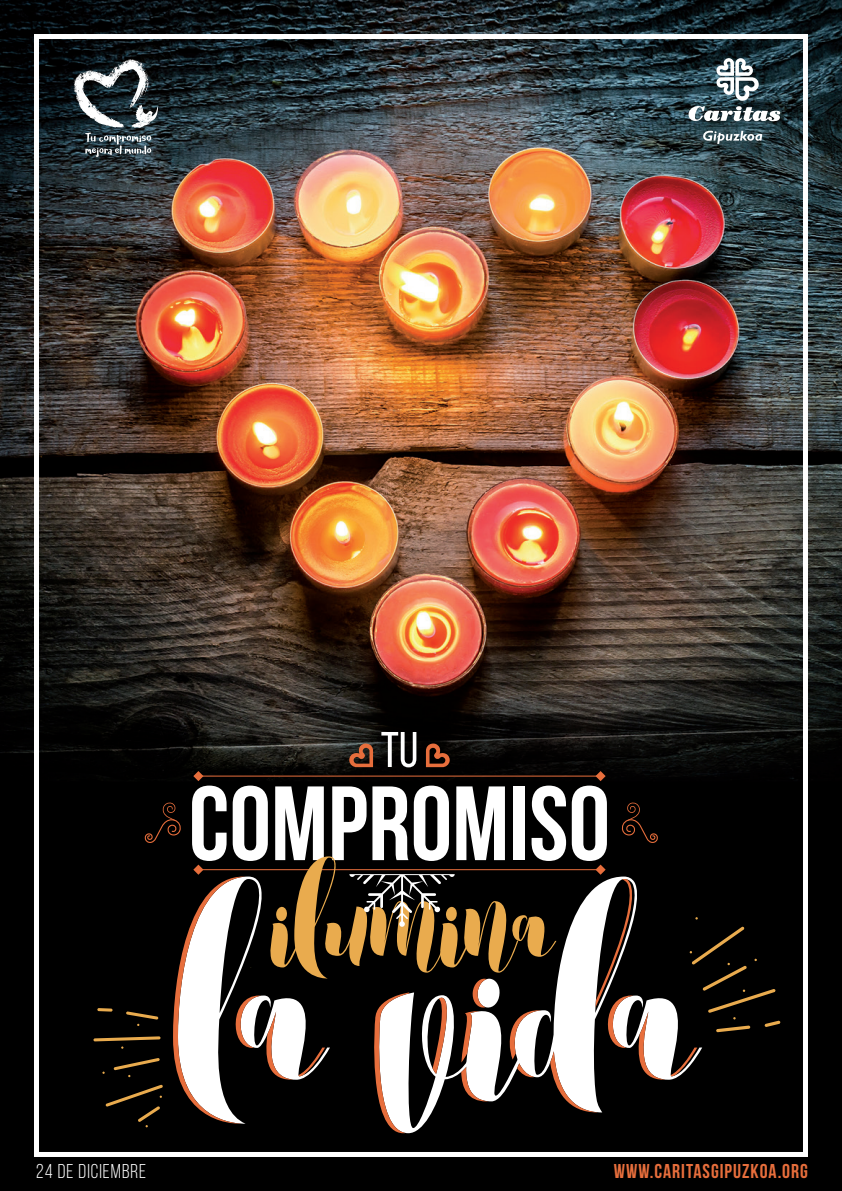
<style>
.page{position:relative;width:842px;height:1191px;background:#fff}
.page>*{position:absolute;margin:0;border:0;box-sizing:border-box;transform-origin:0 0}
.t1{font:305.8px "Willona";color:#fff}
.t2{font:151.1px "Willona";color:#e9ab4e}
.t3{font:700 105.2px "Bebas Neue";color:#fff}
.t4{font:50px "Bebas Neue";color:#fff}
.t5{font:700 20px "Bebas Neue";letter-spacing:.05em;color:#e76e3c}
.t6{font:20px "Bebas Neue";letter-spacing:.05em;color:#fff}
</style>
<div class="page">
<img style="left:0;top:0;width:842px;height:1191px">
<svg style="left:671px;top:1047px;width:26px;height:29px"></svg>
<svg style="left:505px;top:1010px;width:36px;height:67px"></svg>
<svg style="left:367px;top:992px;width:42px;height:141px"></svg>
<svg style="left:433px;top:997px;width:16px;height:76px"></svg>
<div style="left:34px;top:34px;width:774px;height:1123px;border:5px solid #fff"></div>
<hr style="left:200px;top:869px;width:401px;height:1px;background:#e76e3c">
<div style="left:550px;top:864px;width:115px;height:248px;background:#000"></div>
<svg style="left:426px;top:743px;width:24px;height:24px"></svg>
<svg style="left:349px;top:743px;width:24px;height:24px"></svg>
<svg style="left:621px;top:801px;width:37px;height:42px"></svg>
<svg style="left:145px;top:801px;width:37px;height:42px"></svg>
<hr style="left:200px;top:775px;width:401px;height:1px;background:#e76e3c">
<svg style="left:595px;top:771px;width:11px;height:10px"></svg>
<svg style="left:193px;top:771px;width:10px;height:10px"></svg>
<svg style="left:349px;top:874px;width:106px;height:52px"></svg>
<div style="left:173px;top:864px;width:152px;height:259px;background:#000"></div>
<svg style="left:461px;top:978px;width:27px;height:123px"></svg>
<svg style="left:688px;top:58px;width:93px;height:64px"></svg>
<svg style="left:703px;top:131px;width:59px;height:13px"></svg>
<svg style="left:689px;top:926px;width:91px;height:106px"></svg>
<svg style="left:97px;top:1008px;width:16px;height:3px"></svg>
<svg style="left:126px;top:1011px;width:32px;height:15px"></svg>
<svg style="left:93px;top:1036px;width:68px;height:12px"></svg>
<svg style="left:114px;top:1058px;width:46px;height:19px"></svg>
<svg style="left:105px;top:1084px;width:58px;height:43px"></svg>
<svg style="left:74px;top:59px;width:76px;height:54px"></svg>
<svg style="left:85px;top:133px;width:67px;height:24px"></svg>
<p class="t4" style="left:381px;top:722px;width:39px">TU</p>
<p class="t3" style="left:189px;top:766px;width:423px">COMPROMISO</p>
<p class="t2" style="left:270px;top:811px;width:281px">ilumina</p>
<p class="t1" style="left:178px;top:785px;width:513px">la vida</p>
<p class="t6" style="left:36px;top:1160px;width:112px">24 DE DICIEMBRE</p>
<p class="t5" style="left:614px;top:1160px;width:196px">WWW.CARITASGIPUZKOA.ORG</p>
</div>
